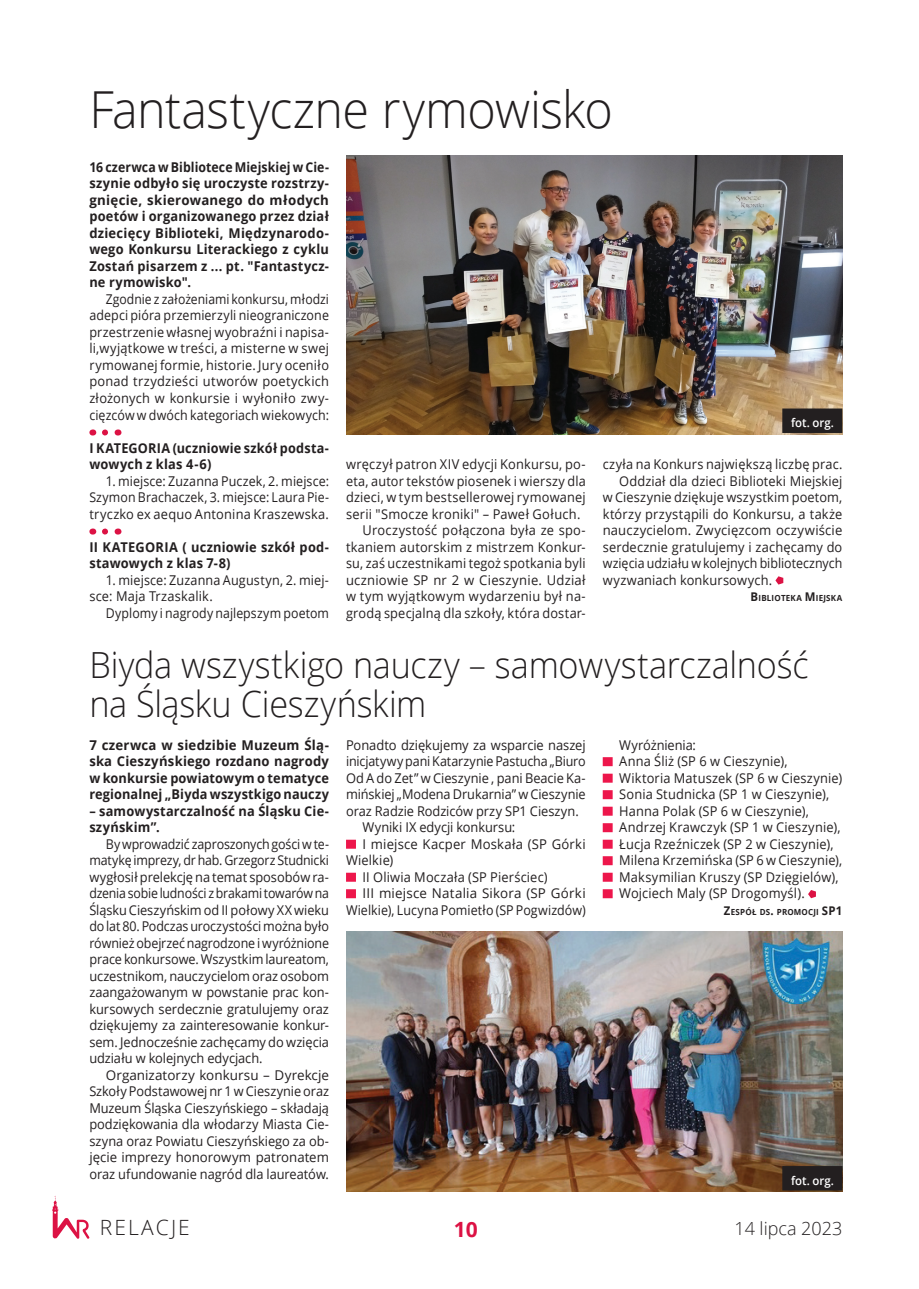
<style>
.page{position:relative;width:919px;height:1289px;background:#fff}
.page>*{position:absolute;margin:0;border:0;box-sizing:border-box;transform-origin:0 0}
.t1{font:300 51px "Open Sans";letter-spacing:-.01em;color:#231f20;scale:.95 1}
.t2{font:300 36px/39px "Open Sans";letter-spacing:-.01em;color:#231f20;scale:.95 1}
.t3{font:300 21px "Open Sans";letter-spacing:.1em;color:#231f20}
.t4{font:700 21px "Open Sans";color:#dc1244}
.t5{font:300 18px "Open Sans";color:#231f20}
.t6{font:13.5px/16.5px "Open Sans";letter-spacing:.01em;color:#231f20;scale:.95 1}
.t7{font:13.5px/16.5px "Open Sans";letter-spacing:.01em;color:#231f20;text-align:justify;scale:.92 1}
.t8{font:13.5px/16.5px "Open Sans";letter-spacing:.01em;color:#231f20;text-align:justify}
.t9{font:13.5px/16.5px "Open Sans";letter-spacing:.01em;color:#231f20;text-align:justify;scale:.9 1}
.t10{font:700 13.5px/16.5px "Open Sans";letter-spacing:.015em;color:#231f20;text-align:justify;scale:.91 1}
.t11{font:13.5px/16.5px "Open Sans";letter-spacing:.01em;color:#231f20;text-align:justify;scale:.93 1}
.t12{font:13.5px "Open Sans";letter-spacing:.01em;color:#231f20;scale:.94 1}
.t13{font:700 13.5px/16.5px "Open Sans";letter-spacing:.015em;color:#231f20;text-align:justify}
.t14{font:700 13.5px/16.5px "Open Sans";letter-spacing:.015em;color:#231f20;scale:.95 1}
.t15{font:700 13.5px/16.5px "Open Sans";letter-spacing:.015em;color:#231f20;scale:.94 1}
.t16{font:13.5px "Open Sans";letter-spacing:-.01em;color:#231f20;scale:.93 1}
.t17{font:13.5px "Open Sans";letter-spacing:.01em;color:#231f20;scale:.96 1}
.t18{font:13.5px "Open Sans";letter-spacing:.01em;color:#231f20;scale:.91 1}
.t19{font:600 12px "Open Sans";color:#fff;scale:.95 1}
.t20{font:700 8.4px "Open Sans";letter-spacing:.025em;color:#231f20;scale:.95 1}
.s1{font-size:12px}
</style>
<div class="page">
<svg style="left:52px;top:1196px;width:37px;height:42px"></svg>
<svg style="left:105px;top:429px;width:3px;height:6px"></svg>
<svg style="left:105px;top:528px;width:3px;height:6px"></svg>
<svg style="left:775px;top:576px;width:8px;height:8px"></svg>
<img style="left:346px;top:155px;width:496px;height:279px">
<div style="left:346px;top:839px;width:10px;height:9px;background:#ed164b"></div>
<div style="left:346px;top:872px;width:10px;height:9px;background:#ed164b"></div>
<div style="left:346px;top:889px;width:10px;height:9px;background:#ed164b"></div>
<div style="left:602px;top:757px;width:10px;height:9px;background:#ed164b"></div>
<div style="left:602px;top:773px;width:10px;height:9px;background:#ed164b"></div>
<div style="left:602px;top:790px;width:10px;height:9px;background:#ed164b"></div>
<div style="left:602px;top:806px;width:10px;height:9px;background:#ed164b"></div>
<div style="left:602px;top:823px;width:10px;height:9px;background:#ed164b"></div>
<div style="left:602px;top:839px;width:10px;height:9px;background:#ed164b"></div>
<div style="left:602px;top:856px;width:10px;height:9px;background:#ed164b"></div>
<div style="left:602px;top:872px;width:10px;height:9px;background:#ed164b"></div>
<div style="left:602px;top:889px;width:10px;height:9px;background:#ed164b"></div>
<svg style="left:808px;top:890px;width:7px;height:8px"></svg>
<img style="left:346px;top:931px;width:496px;height:260px">
<div style="left:782px;top:408px;width:60px;height:25px;background:#231f20"></div>
<div style="left:782px;top:1165px;width:60px;height:25px;background:#231f20"></div>
<h1 class="t1" style="left:89px;top:75px;width:552px">Fantastyczne rymowisko</h1>
<p class="t10" style="left:89px;top:158px;width:265px">16 czerwca w Bibliotece Miejskiej w Cie&shy;szynie odbyło się uroczyste rozstrzy&shy;gnięcie, skierowanego do młodych poetów i organizowanego przez dział dziecięcy Biblioteki, Międzynarodo&shy;wego Konkursu Literackiego z cyklu Zostań pisarzem z ... pt. "Fantastycz&shy;ne rymowisko".</p>
<p class="t9" style="left:89px;top:290px;width:268px;text-indent:17px">Zgodnie z założeniami konkursu, młodzi adepci pióra przemierzyli nieograniczone przestrzenie własnej wyobraźni i napisa&shy;li,wyjątkowe w treści, a misterne w swej rymowanej formie, historie. Jury oceniło ponad trzydzieści utworów poetyckich złożonych w konkursie i wyłoniło zwy&shy;cięzców w dwóch kategoriach wiekowych:</p>
<p class="t15" style="left:89px;top:439px;width:256px">I KATEGORIA (uczniowie szkół podsta&shy;wowych z klas 4-6)</p>
<p class="t11" style="left:89px;top:472px;width:259px;text-indent:17px">1. miejsce: Zuzanna Puczek, 2. miejsce:<br>Szymon Brachaczek, 3. miejsce: Laura Pie&shy;tryczko ex aequo Antonina Kraszewska.</p>
<p class="t14" style="left:89px;top:538px;width:254px">II KATEGORIA ( uczniowie szkół pod&shy;stawowych z klas 7-8)</p>
<p class="t11" style="left:89px;top:571px;width:259px;text-indent:17px">1. miejsce: Zuzanna Augustyn, 2. miej&shy;sce: Maja Trzaskalik.</p>
<p class="t18" style="left:106px;top:603px;width:247px">Dyplomy i nagrody najlepszym poetom</p>
<p class="t19" style="left:791px;top:414px;width:47px">fot. org.</p>
<p class="t6" style="left:346px;top:455px;width:254px">wręczył patron XIV edycji Konkursu, po-</p>
<p class="t12" style="left:346px;top:471px;width:256px">eta, autor tekstów piosenek i wierszy dla</p>
<p class="t6" style="left:346px;top:488px;width:254px">dzieci, w tym bestsellerowej rymowanej</p>
<p class="t6" style="left:346px;top:505px;width:248px">serii "Smocze kroniki" – Paweł Gołuch.</p>
<p class="t6" style="left:362px;top:521px;width:236px">Uroczystość połączona była ze spo-</p>
<p class="t6" style="left:346px;top:538px;width:254px">tkaniem autorskim z mistrzem Konkur-</p>
<p class="t11" style="left:346px;top:554px;width:259px">su, zaś uczestnikami tegoż spotkania byli</p>
<p class="t8" style="left:346px;top:571px;width:241px">uczniowie SP nr 2 w Cieszynie. Udział</p>
<p class="t6" style="left:346px;top:587px;width:254px">w tym wyjątkowym wydarzeniu był na-</p>
<p class="t12" style="left:346px;top:603px;width:256px">grodą specjalną dla szkoły, która dostar-</p>
<p class="t12" style="left:602px;top:455px;width:256px">czyła na Konkurs największą liczbę prac.</p>
<p class="t6" style="left:619px;top:472px;width:236px">Oddział dla dzieci Biblioteki Miejskiej</p>
<p class="t12" style="left:602px;top:488px;width:256px">w Cieszynie dziękuje wszystkim poetom,</p>
<p class="t6" style="left:602px;top:505px;width:254px">którzy przystąpili do Konkursu, a także</p>
<p class="t8" style="left:602px;top:521px;width:241px">nauczycielom. Zwycięzcom oczywiście</p>
<p class="t6" style="left:602px;top:538px;width:254px">serdecznie gratulujemy i zachęcamy do</p>
<p class="t7" style="left:602px;top:554px;width:262px">wzięcia udziału w kolejnych bibliotecznych</p>
<p class="t6" style="left:602px;top:571px;width:180px">wyzwaniach konkursowych.</p>
<p class="t20" style="left:750px;top:592px;width:98px"><span class="s1">B</span>IBLIOTEKA <span class="s1">M</span>IEJSKA</p>
<h2 class="t2" style="left:89px;top:644px;width:758px">B iyda wszystkigo nauczy – samowystarczalność na Śląsku Cieszyńskim</h2>
<p class="t13" style="left:89px;top:736px;width:241px">7 czerwca w siedzibie Muzeum Ślą&shy;ska Cieszyńskiego rozdano nagrody w konkursie powiatowym o tematyce regionalnej „Biyda wszystkigo nauczy</p>
<p class="t14" style="left:89px;top:802px;width:254px">– samowystarczalność na Śląsku Cie&shy;szyńskim”.</p>
<p class="t7" style="left:89px;top:835px;width:262px;text-indent:17px">By wprowadzić zaproszonych gości w te&shy;matykę imprezy, dr hab. Grzegorz Studnicki wygłosił prelekcję na temat sposobów ra&shy;dzenia sobie ludności z brakami towarów na Śląsku Cieszyńskim od II połowy XX wieku do lat 80. Podczas uroczystości można było również obejrzeć nagrodzone i wyróżnione prace konkursowe. Wszystkim laureatom, uczestnikom, nauczycielom oraz osobom zaangażowanym w powstanie prac kon&shy;kursowych serdecznie gratulujemy oraz dziękujemy za zainteresowanie konkur&shy;sem. Jednocześnie zachęcamy do wzięcia udziału w kolejnych edycjach.</p>
<p class="t8" style="left:89px;top:1066px;width:241px;text-indent:17px">Organizatorzy konkursu – Dyrekcje Szkoły Podstawowej nr 1 w Cieszynie oraz Muzeum Śląska Cieszyńskiego – składają podziękowania dla włodarzy Miasta Cie&shy;szyna oraz Powiatu Cieszyńskiego za ob&shy;jęcie imprezy honorowym patronatem oraz ufundowanie nagród dla laureatów.</p>
<p class="t6" style="left:619px;top:736px;width:236px">Wyróżnienia:<br>Anna Śliż (SP 6 w Cieszynie),<br>Wiktoria Matuszek (SP 6 w Cieszynie)<br>Sonia Studnicka (SP 1 w Cieszynie),<br>Hanna Polak (SP 6 w Cieszynie),<br>Andrzej Krawczyk (SP 1 w Cieszynie),<br>Łucja Rzeźniczek (SP 2 w Cieszynie),<br>Milena Krzemińska (SP 6 w Cieszynie),<br>Maksymilian Kruszy (SP Dzięgielów),<br>Wojciech Maly (SP Drogomyśl).</p>
<p class="t20" style="left:724px;top:905px;width:126px"><span class="s1">Z</span>ESPÓŁ DS<span class="s1">.</span> PROMOCJI <span class="s1">SP1</span></p>
<p class="t17" style="left:346px;top:735px;width:251px">Ponadto dziękujemy za wsparcie naszej</p>
<p class="t16" style="left:346px;top:752px;width:259px">inicjatywy pani Katarzynie Pastucha „Biuro</p>
<p class="t6" style="left:346px;top:769px;width:254px">Od A do Zet” w Cieszynie , pani Beacie Ka-</p>
<p class="t12" style="left:346px;top:785px;width:256px">mińskiej „Modena Drukarnia” w Cieszynie</p>
<p class="t6" style="left:346px;top:802px;width:246px">oraz Radzie Rodziców przy SP1 Cieszyn.</p>
<p class="t6" style="left:362px;top:818px;width:162px">Wyniki IX edycji konkursu:</p>
<p class="t8" style="left:362px;top:835px;width:225px">I miejsce Kacper Moskała (SP Górki</p>
<p class="t6" style="left:346px;top:851px;width:51px">Wielkie)</p>
<p class="t6" style="left:362px;top:868px;width:196px">II Oliwia Moczała (SP Pierściec)</p>
<p class="t8" style="left:362px;top:884px;width:225px">III miejsce Natalia Sikora (SP Górki</p>
<p class="t7" style="left:346px;top:901px;width:262px">Wielkie), Lucyna Pomietło (SP Pogwizdów)</p>
<p class="t19" style="left:791px;top:1171px;width:47px">fot. org.</p>
<h3 class="t3" style="left:100px;top:1212px;width:91px">relacje</h3>
<h3 class="t4" style="left:454px;top:1214px;width:25px">10</h3>
<h3 class="t5" style="left:734px;top:1215px;width:109px">14 lipca 2023</h3>
</div>
